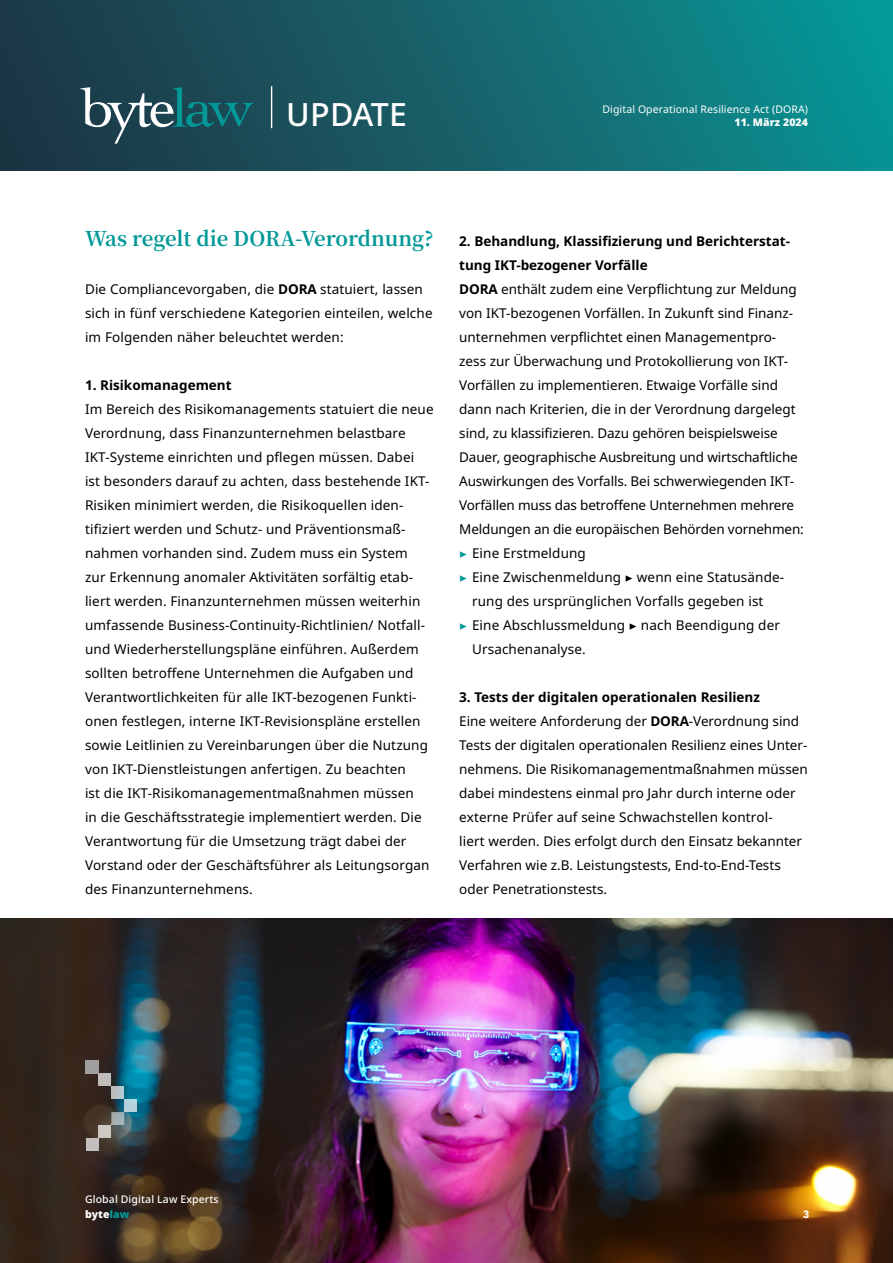
<style>
.page{position:relative;width:893px;height:1263px;background:#fff}
.page>*{position:absolute;margin:0;border:0;box-sizing:border-box;transform-origin:0 0}
.t1{font:500 32.1px "Noto Sans";letter-spacing:.01em;color:#fff}
.t2{font:700 20.25px "Noto Serif JP";color:#039898}
.t3{font:13.5px/24px "Noto Sans";letter-spacing:.01em;color:#000}
.t4{font:13.5px "Noto Sans";letter-spacing:-.01em;color:#000}
.t5{font:700 13.5px "Noto Sans";color:#000}
.t6{font:10.5px "Noto Sans";letter-spacing:.01em;color:#fff}
.t7{font:500 10.5px/15px "Noto Sans";letter-spacing:.01em;color:#fff}
.t8{font:900 10.5px "Noto Sans";letter-spacing:.01em;color:#fff}
.t9{font:900 10.5px "Avenir";color:#fff}
.s1{font-weight:700}
.s2{font-family:"Minion Pro";color:#039898}
.s3{font-family:"Minion Pro"}
.s4{font-weight:900}
.s5{font-weight:900;color:#039898}
</style>
<div class="page">
<div style="left:0;top:0;width:893px;height:170px;background:linear-gradient(to right,#203241,#0a9595)"></div>
<svg style="left:80px;top:87px;width:174px;height:57px;background:#305c67"></svg>
<hr style="left:271px;top:86px;width:1px;height:42px;background:#fff">
<img style="left:0;top:918px;width:893px;height:345px">
<div style="left:98px;top:1073px;width:13px;height:13px;background:#c0bcbb"></div>
<svg style="left:86px;top:1060px;width:12px;height:13px"></svg>
<div style="left:98px;top:1125px;width:13px;height:13px;background:#cdc9c4"></div>
<div style="left:86px;top:1138px;width:12px;height:13px;background:#c4bfbd"></div>
<div style="left:124px;top:1099px;width:13px;height:13px;background:#b2d1db"></div>
<svg style="left:111px;top:1086px;width:13px;height:13px"></svg>
<svg style="left:111px;top:1112px;width:13px;height:13px"></svg>
<h1 class="t1" style="left:286px;top:92px;width:122px">UPDATE</h1>
<p class="t6" style="left:602px;top:101px;width:207px">Digital Operational Resilience Act (DORA)</p>
<p class="t8" style="left:734px;top:114px;width:75px">11. März 2024</p>
<h2 class="t2" style="left:85px;top:227px;width:350px">Was regelt die DORA-Verordnung?</h2>
<p class="t3" style="left:85px;top:277px;width:349px">Die Compliancevorgaben, die <span class="s1">DORA</span> statuiert, lassen sich in fünf verschiedene Kategorien einteilen, welche im Folgenden näher beleuchtet werden:</p>
<p class="t5" style="left:85px;top:376px;width:148px">1. Risikomanagement</p>
<p class="t3" style="left:85px;top:397px;width:350px">Im Bereich des Risikomanagements statuiert die neue Verordnung, dass Finanzunternehmen belastbare IKT-Systeme einrichten und pflegen müssen. Dabei<br>ist besonders darauf zu achten, dass bestehende IKT-Risiken minimiert werden, die Risikoquellen iden&shy;tifiziert werden und Schutz- und Präventionsmaß&shy;nahmen vorhanden sind. Zudem muss ein System<br>zur Erkennung anomaler Aktivitäten sorfältig etab&shy;liert werden. Finanzunternehmen müssen weiterhin umfassende Business-Continuity-Richtlinien/ Notfall&shy;und Wiederherstellungspläne einführen. Außerdem sollten betroffene Unternehmen die Aufgaben und Verantwortlichkeiten für alle IKT-bezogenen Funkti&shy;onen festlegen, interne IKT-Revisionspläne erstellen sowie Leitlinien zu Vereinbarungen über die Nutzung von IKT-Dienstleistungen anfertigen. Zu beachten<br>ist die IKT-Risikomanagementmaßnahmen müssen<br>in die Geschäftsstrategie implementiert werden. Die Verantwortung für die Umsetzung trägt dabei der Vorstand oder der Geschäftsführer als Leitungsorgan des Finanzunternehmens.</p>
<p class="t5" style="left:459px;top:232px;width:332px">2. Behandlung, Klassifizierung und Berichterstat-</p>
<p class="t5" style="left:459px;top:256px;width:190px">tung IKT-bezogener Vorfälle</p>
<p class="t3" style="left:459px;top:278px;width:339px"><span class="s1">DORA</span> enthält zudem eine Verpflichtung zur Meldung</p>
<p class="t3" style="left:459px;top:302px;width:335px">von IKT-bezogenen Vorfällen. In Zukunft sind Finanz-</p>
<p class="t3" style="left:459px;top:326px;width:318px">unternehmen verpflichtet einen Managementpro-</p>
<p class="t3" style="left:459px;top:350px;width:330px">zess zur Überwachung und Protokollierung von IKT-</p>
<p class="t3" style="left:459px;top:374px;width:320px">Vorfällen zu implementieren. Etwaige Vorfälle sind</p>
<p class="t3" style="left:459px;top:398px;width:338px">dann nach Kriterien, die in der Verordnung dargelegt</p>
<p class="t4" style="left:459px;top:424px;width:320px">sind, zu klassifizieren. Dazu gehören beispielsweise</p>
<p class="t4" style="left:459px;top:448px;width:340px">Dauer, geographische Ausbreitung und wirtschaftliche</p>
<p class="t4" style="left:459px;top:472px;width:336px">Auswirkungen des Vorfalls. Bei schwerwiegenden IKT-</p>
<p class="t4" style="left:459px;top:496px;width:336px">Vorfällen muss das betroffene Unternehmen mehrere</p>
<p class="t4" style="left:459px;top:520px;width:346px">Meldungen an die europäischen Behörden vornehmen:</p>
<p class="t3" style="left:459px;top:542px;width:128px"><span class="s2">▶</span> Eine Erstmeldung</p>
<p class="t3" style="left:459px;top:566px;width:326px"><span class="s2">▶</span> Eine Zwischenmeldung <span class="s3">▶</span> wenn eine Statusände-</p>
<p class="t3" style="left:472px;top:590px;width:293px">rung des ursprünglichen Vorfalls gegeben ist</p>
<p class="t3" style="left:459px;top:614px;width:322px"><span class="s2">▶</span> Eine Abschlussmeldung <span class="s3">▶</span> nach Beendigung der</p>
<p class="t3" style="left:472px;top:638px;width:115px">Ursachenanalyse.</p>
<p class="t3" style="left:459px;top:686px;width:350px"><span class="s1">3. Tests der digitalen operationalen Resilienz<br></span>Eine weitere Anforderung der <span class="s1">DORA</span>-Verordnung sind Tests der digitalen operationalen Resilienz eines Unter&shy;nehmens. Die Risikomanagementmaßnahmen müssen dabei mindestens einmal pro Jahr durch interne oder externe Prüfer auf seine Schwachstellen kontrol-<br>liert werden. Dies erfolgt durch den Einsatz bekannter Verfahren wie z.B. Leistungstests, End-to-End-Tests oder Penetrationstests.</p>
<p class="t7" style="left:85px;top:1191px;width:135px">Global Digital Law Experts <span class="s4">byte</span><span class="s5">law</span></p>
<p class="t9" style="left:803px;top:1205px;width:8px">3</p>
</div>
